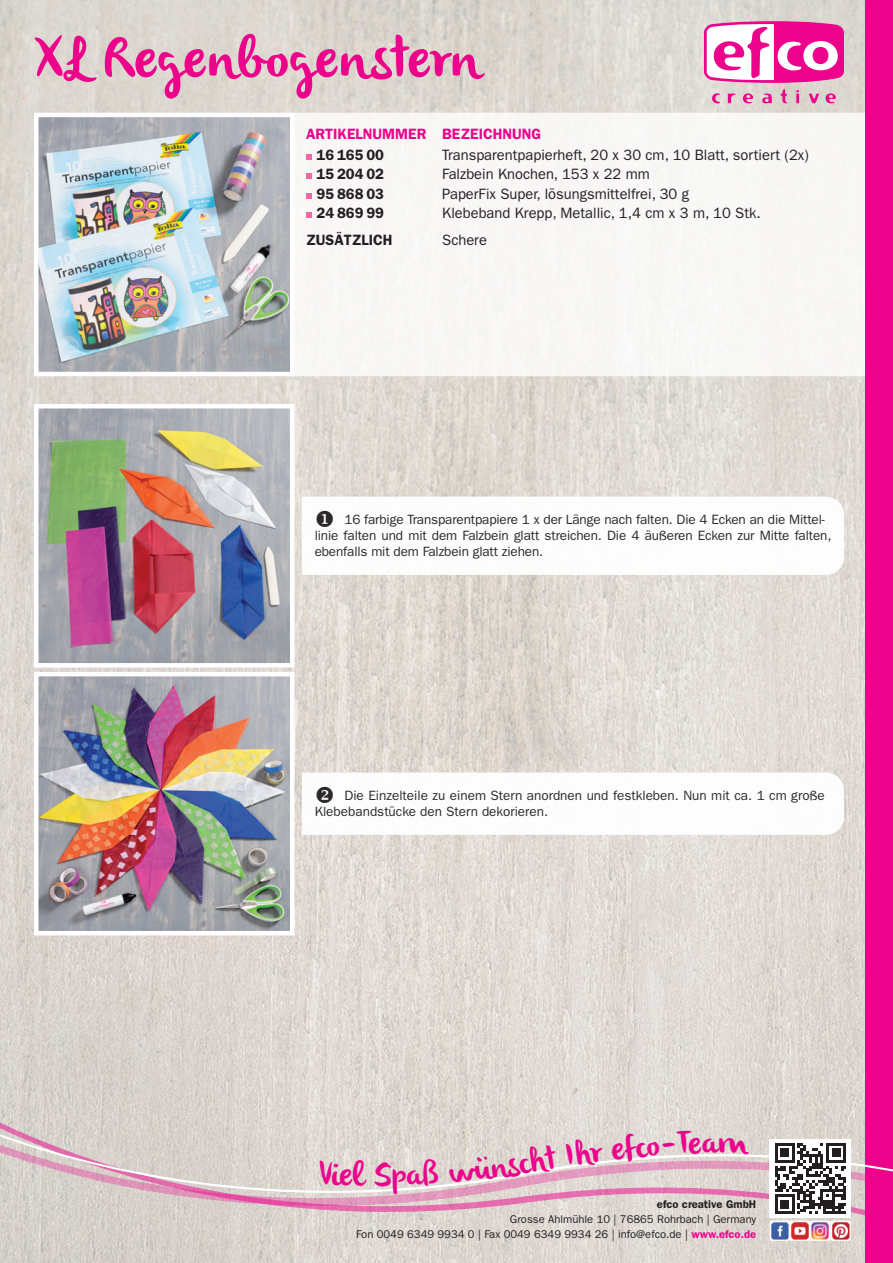
<style>
.page{position:relative;width:893px;height:1263px;background:#fff}
.page>*{position:absolute;margin:0;border:0;box-sizing:border-box;transform-origin:0 0}
.t1{font:57px "olivier";letter-spacing:.02em;color:#ed028c}
.t2{font:15px "Franklin Gothic";color:#231f20}
.t3{font:600 15px "Franklin Gothic";color:#231f20}
.t4{font:600 15px "Franklin Gothic";color:#ed028c}
.t5{font:13.5px/16.2px "Franklin Gothic";letter-spacing:-.01em;color:#231f20}
.t6{font:11.25px/15px "Franklin Gothic";color:#231f20;text-align:right}
.t7{font:600 11.25px "Franklin Gothic";color:#231f20}
.s1{font-weight:600;color:#ed028c}
</style>
<div class="page">
<img style="left:0;top:0;width:865px;height:1263px">
<div style="left:290px;top:113px;width:575px;height:263px;background:#f8f7f6"></div>
<div style="left:865px;top:0;width:28px;height:1263px;background:#ed028c"></div>
<svg style="left:0;top:1029px;width:893px;height:201px;background:#ddc9cb"></svg>
<div style="left:770px;top:1139px;width:81px;height:79px;background:#fff"></div>
<svg style="left:775px;top:1143px;width:71px;height:71px"></svg>
<img style="left:772px;top:1223px;width:16px;height:16px">
<div style="left:770px;top:1221px;width:20px;height:20px;border:1px solid #fff"></div>
<svg style="left:790px;top:1221px;width:19px;height:19px"></svg>
<div style="left:790px;top:1221px;width:20px;height:20px;border:1px solid #fff"></div>
<img style="left:812px;top:1221px;width:19px;height:19px">
<div style="left:810px;top:1221px;width:20px;height:20px;border:1px solid #fff"></div>
<svg style="left:831px;top:1221px;width:19px;height:19px"></svg>
<div style="left:831px;top:1221px;width:19px;height:20px;border:1px solid #fff"></div>
<svg style="left:306px;top:154px;width:6px;height:6px"></svg>
<svg style="left:306px;top:173px;width:6px;height:6px"></svg>
<svg style="left:306px;top:193px;width:6px;height:6px"></svg>
<svg style="left:306px;top:212px;width:6px;height:6px"></svg>
<svg style="left:704px;top:21px;width:140px;height:62px"></svg>
<svg style="left:743px;top:93px;width:10px;height:10px"></svg>
<svg style="left:780px;top:89px;width:7px;height:14px"></svg>
<svg style="left:728px;top:93px;width:8px;height:10px"></svg>
<svg style="left:809px;top:93px;width:10px;height:10px"></svg>
<svg style="left:712px;top:93px;width:8px;height:10px"></svg>
<svg style="left:762px;top:94px;width:10px;height:9px"></svg>
<svg style="left:796px;top:90px;width:3px;height:13px"></svg>
<svg style="left:826px;top:93px;width:10px;height:10px"></svg>
<img style="left:39px;top:118px;width:250px;height:253px">
<div style="left:34px;top:113px;width:260px;height:263px;border:4px solid #fff"></div>
<img style="left:39px;top:409px;width:250px;height:253px">
<div style="left:34px;top:404px;width:260px;height:263px;border:4px solid #fff"></div>
<img style="left:39px;top:677px;width:250px;height:253px">
<div style="left:34px;top:672px;width:260px;height:263px;border:4px solid #fff"></div>
<svg style="left:302px;top:497px;width:542px;height:78px"></svg>
<svg style="left:302px;top:772px;width:542px;height:63px"></svg>
<svg style="left:318px;top:1160px;width:49px;height:26px"></svg>
<svg style="left:374px;top:1159px;width:65px;height:36px;background:#e0d8d4"></svg>
<svg style="left:449px;top:1144px;width:109px;height:38px;background:#e0d4d1"></svg>
<svg style="left:566px;top:1138px;width:38px;height:29px"></svg>
<svg style="left:611px;top:1130px;width:138px;height:32px;background:#e1dad6"></svg>
<h1 class="t1" style="left:34px;top:26px;width:447px">XL Regenbogenstern</h1>
<p class="t4" style="left:306px;top:125px;width:237px">ARTIKELNUMMER BEZEICHNUNG</p>
<p class="t3" style="left:316px;top:146px;width:69px">16 165 00</p>
<p class="t2" style="left:442px;top:146px;width:368px">Transparentpapierheft, 20 x 30 cm, 10 Blatt, sortiert (2x)</p>
<p class="t3" style="left:316px;top:165px;width:69px">15 204 02</p>
<p class="t2" style="left:442px;top:165px;width:209px">Falzbein Knochen, 153 x 22 mm</p>
<p class="t3" style="left:316px;top:185px;width:69px">95 868 03</p>
<p class="t2" style="left:442px;top:185px;width:248px">PaperFix Super, lösungsmittelfrei, 30 g</p>
<p class="t3" style="left:316px;top:204px;width:69px">24 869 99</p>
<p class="t2" style="left:442px;top:204px;width:320px">Klebeband Krepp, Metallic, 1,4 cm x 3 m, 10 Stk.</p>
<p class="t3" style="left:306px;top:231px;width:88px">ZUSÄTZLICH</p>
<p class="t2" style="left:442px;top:231px;width:46px">Schere</p>
<p class="t5" style="left:315px;top:511px;width:518px">◆ 16 farbige Transparentpapiere 1 x der Länge nach falten. Die 4 Ecken an die Mittel&shy;linie falten und mit dem Falzbein glatt streichen. Die 4 äußeren Ecken zur Mitte falten, ebenfalls mit dem Falzbein glatt ziehen.</p>
<p class="t5" style="left:315px;top:787px;width:512px">❖ Die Einzelteile zu einem Stern anordnen und festkleben. Nun mit ca. 1 cm große<br>Klebebandstücke den Stern dekorieren.</p>
<p class="t7" style="left:657px;top:1198px;width:101px">efco creative GmbH</p>
<p class="t6" style="left:356px;top:1212px;width:402px">Grosse Ahlmühle 10 | 76865 Rohrbach | Germany<br>Fon 0049 6349 9934 0 | Fax 0049 6349 9934 26 | info@efco.de | <span class="s1">www.efco.de</span></p>
</div>
